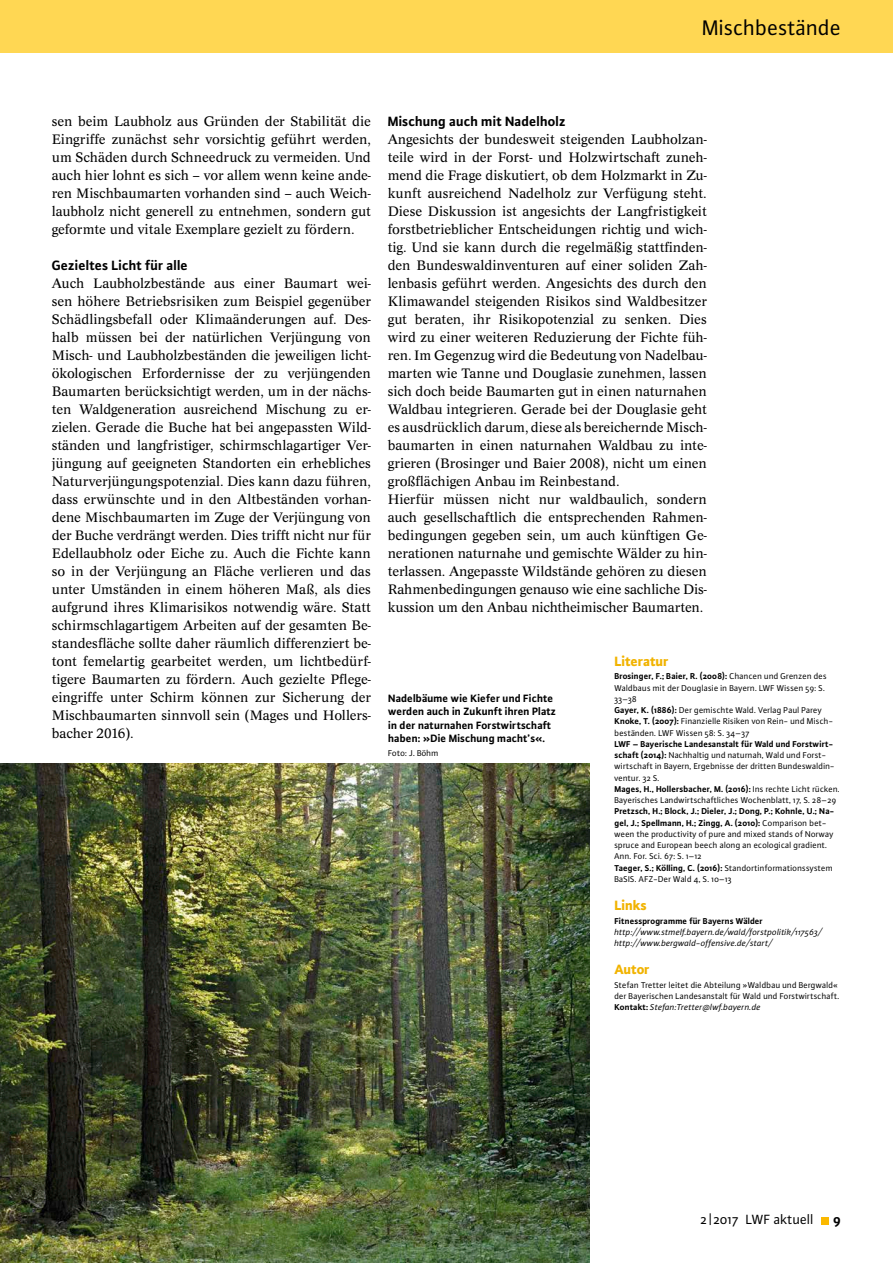
<style>
.page{position:relative;width:893px;height:1263px;background:#fff}
.page>*{position:absolute;margin:0;border:0;box-sizing:border-box;transform-origin:0 0}
.t1{font:22.5px "Plus Sans Pro";letter-spacing:-.005em;color:#000}
.t2{font:14.25px/18px "Concept";letter-spacing:-.005em;color:#000;text-align:justify}
.t3{font:700 14.25px "Plus Sans Pro";color:#000}
.t4{font:800 14.25px "Plus Sans Pro";letter-spacing:-.01em;color:#f1b300}
.t5{font:14.25px "Plus Sans Pro";color:#000}
.t6{font:700 11.25px/13.5px "Plus Sans Pro";color:#000}
.t7{font:9px/11.2px "Plus Sans Pro";letter-spacing:.005em;color:#000}
.t8{font:italic 9px/11.2px "Plus Sans Pro";letter-spacing:.005em;color:#000}
.t9{font:700 9px "Plus Sans Pro";letter-spacing:.005em;color:#000}
.s1{font-weight:700}
.s2{font-style:italic}
</style>
<div class="page">
<div style="left:0;top:0;width:893px;height:53px;background:#ffd753"></div>
<div style="left:821px;top:1217px;width:7px;height:7px;background:#fbb900"></div>
<img style="left:0;top:764px;width:589px;height:499px">
<h1 class="t1" style="left:702px;top:12px;width:141px">Mischbestände</h1>
<p class="t2" style="left:52px;top:112px;width:321px">sen beim Laubholz aus Gründen der Stabilität die Eingriffe zunächst sehr vorsichtig geführt werden, um Schäden durch Schneedruck zu vermeiden. Und auch hier lohnt es sich – vor allem wenn keine ande&shy;ren Mischbaumarten vorhanden sind – auch Weich&shy;laubholz nicht generell zu entnehmen, sondern gut geformte und vitale Exemplare gezielt zu fördern.</p>
<p class="t3" style="left:52px;top:254px;width:138px">Gezieltes Licht für alle</p>
<p class="t2" style="left:52px;top:274px;width:321px">Auch Laubholzbestände aus einer Baumart wei&shy;sen höhere Betriebsrisiken zum Beispiel gegenüber Schädlingsbefall oder Klimaänderungen auf. Des&shy;halb müssen bei der natürlichen Verjüngung von Misch- und Laubholzbeständen die jeweiligen licht&shy;ökologischen Erfordernisse der zu verjüngenden Baumarten berücksichtigt werden, um in der nächs&shy;ten Waldgeneration ausreichend Mischung zu er&shy;zielen. Gerade die Buche hat bei angepassten Wild&shy;ständen und langfristiger, schirmschlagartiger Ver&shy;jüngung auf geeigneten Standorten ein erhebliches Naturverjüngungspotenzial. Dies kann dazu führen, dass erwünschte und in den Altbeständen vorhan&shy;dene Mischbaumarten im Zuge der Verjüngung von der Buche verdrängt werden. Dies trifft nicht nur für Edellaubholz oder Eiche zu. Auch die Fichte kann so in der Verjüngung an Fläche verlieren und das unter Umständen in einem höheren Maß, als dies aufgrund ihres Klimarisikos notwendig wäre. Statt schirmschlagartigem Arbeiten auf der gesamten Be&shy;standesfläche sollte daher räumlich differenziert be&shy;tont femelartig gearbeitet werden, um lichtbedürf&shy;tigere Baumarten zu fördern. Auch gezielte Pflege&shy;eingriffe unter Schirm können zur Sicherung der Mischbaumarten sinnvoll sein (Mages und Hollers&shy;bacher 2016).</p>
<p class="t3" style="left:388px;top:111px;width:180px">Mischung auch mit Nadelholz</p>
<p class="t2" style="left:388px;top:130px;width:321px;text-align:left">Angesichts der bundesweit steigenden Laubholzan&shy;teile wird in der Forst- und Holzwirtschaft zuneh&shy;mend die Frage diskutiert, ob dem Holzmarkt in Zu&shy;kunft ausreichend Nadelholz zur Verfügung steht.<br>Diese Diskussion ist angesichts der Langfristigkeit forstbetrieblicher Entscheidungen richtig und wich&shy;tig. Und sie kann durch die regelmäßig stattfinden&shy;den Bundeswaldinventuren auf einer soliden Zah&shy;lenbasis geführt werden. Angesichts des durch den Klimawandel steigenden Risikos sind Waldbesitzer gut beraten, ihr Risikopotenzial zu senken. Dies wird zu einer weiteren Reduzierung der Fichte füh&shy;ren. Im Gegenzug wird die Bedeutung von Nadelbau&shy;marten wie Tanne und Douglasie zunehmen, lassen sich doch beide Baumarten gut in einen naturnahen Waldbau integrieren. Gerade bei der Douglasie geht es ausdrücklich darum, diese als bereichernde Misch&shy;baumarten in einen naturnahen Waldbau zu inte&shy;grieren (Brosinger und Baier 2008), nicht um einen großflächigen Anbau im Reinbestand.<br>Hierfür müssen nicht nur waldbaulich, sondern auch gesellschaftlich die entsprechenden Rahmen&shy;bedingungen gegeben sein, um auch künftigen Ge&shy;nerationen naturnahe und gemischte Wälder zu hin&shy;terlassen. Angepasste Wildstände gehören zu diesen Rahmenbedingungen genauso wie eine sachliche Dis&shy;kussion um den Anbau nichtheimischer Baumarten.</p>
<p class="t6" style="left:388px;top:690px;width:169px">Nadelbäume wie Kiefer und Fichte werden auch in Zukunft ihren Platz in der naturnahen Forstwirtschaft haben: »Die Mischung macht’s«.</p>
<p class="t7" style="left:388px;top:747px;width:52px">Foto: J. Böhm</p>
<p class="t4" style="left:614px;top:650px;width:56px">Literatur</p>
<p class="t7" style="left:614px;top:670px;width:220px"><span class="s1">Brosinger, F.; Baier, R. (2008):</span> Chancen und Grenzen des Waldbaus mit der Douglasie in Bayern. LWF Wissen 59: S.<br>33–38<br><span class="s1">Gayer, K. (1886):</span> Der gemischte Wald. Verlag Paul Parey <span class="s1">Knoke, T. (2007):</span> Finanzielle Risiken von Rein- und Misch&shy;beständen. LWF Wissen 58: S. 34–37</p>
<p class="t7" style="left:614px;top:738px;width:227px"><span class="s1">LWF – Bayerische Landesanstalt für Wald und Forstwirt&shy;schaft (2014):</span> Nachhaltig und naturnah, Wald und Forst&shy;wirtschaft in Bayern, Ergebnisse der dritten Bundeswaldin&shy;ventur. 32 S.<br><span class="s1">Mages, H., Hollersbacher, M. (2016):</span> Ins rechte Licht rücken.<br>Bayerisches Landwirtschaftliches Wochenblatt, 17, S. 28–29</p>
<p class="t7" style="left:614px;top:805px;width:221px"><span class="s1">Pretzsch, H.; Block, J.; Dieler, J.; Dong, P.; Kohnle, U.; Na&shy;gel, J.; Spellmann, H.; Zingg, A. (2010):</span> Comparison bet&shy;ween the productivity of pure and mixed stands of Norway spruce and European beech along an ecological gradient.<br>Ann. For. Sci. 67: S. 1–12<br><span class="s1">Taeger, S.; Kölling, C. (2016):</span> Standortinformationssystem BaSIS. AFZ-Der Wald 4, S. 10–13</p>
<p class="t4" style="left:614px;top:894px;width:34px">Links</p>
<p class="t9" style="left:614px;top:914px;width:150px">Fitnessprogramme für Bayerns Wälder</p>
<p class="t8" style="left:614px;top:926px;width:209px">http://www.stmelf.bayern.de/wald/forstpolitik/117563/ http://www.bergwald-offensive.de/start/</p>
<p class="t4" style="left:614px;top:958px;width:37px">Autor</p>
<p class="t7" style="left:614px;top:979px;width:226px">Stefan Tretter leitet die Abteilung »Waldbau und Bergwald« der Bayerischen Landesanstalt für Wald und Forstwirtschaft.<br><span class="s1">Kontakt:</span> <span class="s2">Stefan:Tretter@lwf.bayern.de</span></p>
<p class="t5" style="left:701px;top:1210px;width:115px">2 |2017 LWF aktuell</p>
<p class="t3" style="left:833px;top:1209px;width:9px">9</p>
</div>
